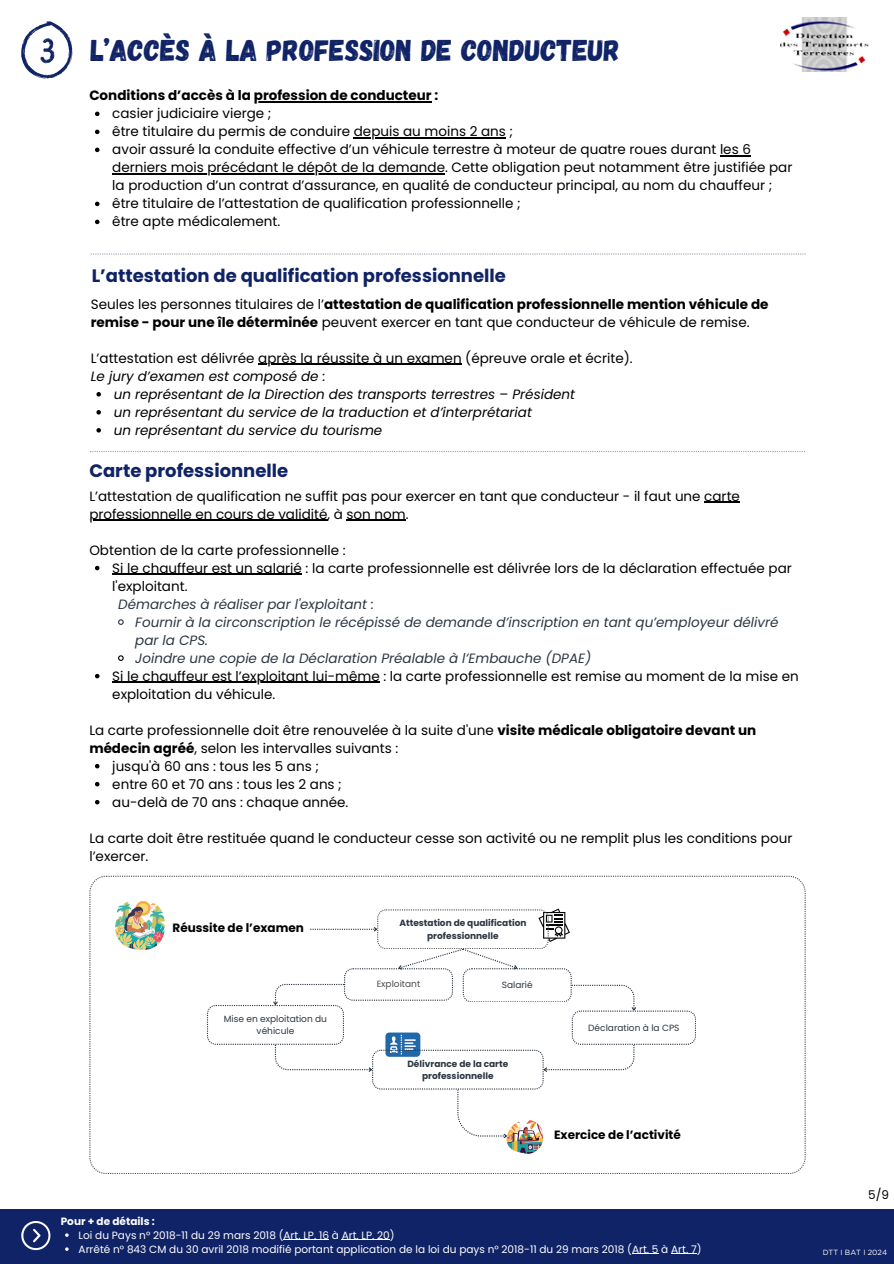
<style>
.page{position:relative;width:894px;height:1264px;background:#fff}
.page>*{position:absolute;margin:0;border:0;box-sizing:border-box;transform-origin:0 0}
.t1{font:30px "Gagalin";color:#102366}
.t2{font:700 18px "Poppins";color:#102366}
.t3{font:13.5px/18px "Poppins";color:#000}
.t4{font:700 13.5px/18px "Poppins";color:#000}
.t5{font:italic 13.5px/18px "Poppins";color:#2c3642}
.t6{font:italic 13.5px/18px "Poppins";color:#000}
.t7{font:700 12px "Poppins";color:#000}
.t8{font:12px "Poppins";color:#000}
.t9{font:10.5px "Poppins";color:#fff}
.t10{font:700 10.5px "Poppins";color:#fff}
.t11{font:700 9px/12.3px "Poppins";color:#2c3642;text-align:center}
.t12{font:9px/12.3px "Poppins";color:#2c3642;text-align:center}
.t13{font:9px "Poppins";color:#4d4d4d}
.t14{font:7.5px "Gotham";color:#fff}
.s1{font-weight:400}
.s2{font-style:normal;color:#000}
.s3{font-weight:700}
</style>
<div class="page">
<svg style="left:91px;top:253px;width:714px;height:1px"></svg>
<hr style="left:258px;top:364px;width:203px;height:1px;background:#000">
<svg style="left:96px;top:392px;width:5px;height:4px"></svg>
<svg style="left:96px;top:410px;width:5px;height:4px"></svg>
<svg style="left:96px;top:428px;width:5px;height:4px"></svg>
<img style="left:780px;top:18px;width:89px;height:54px">
<div style="left:0;top:1208px;width:893px;height:55px;background:#102366"></div>
<svg style="left:21px;top:1221px;width:29px;height:29px"></svg>
<hr style="left:254px;top:101px;width:177px;height:2px;background:#000">
<svg style="left:95px;top:112px;width:4px;height:4px"></svg>
<svg style="left:95px;top:130px;width:4px;height:4px"></svg>
<hr style="left:354px;top:137px;width:152px;height:2px;background:#000">
<svg style="left:95px;top:148px;width:4px;height:4px"></svg>
<hr style="left:719px;top:155px;width:31px;height:2px;background:#000">
<hr style="left:112px;top:173px;width:333px;height:2px;background:#000">
<svg style="left:95px;top:202px;width:4px;height:4px"></svg>
<svg style="left:95px;top:220px;width:4px;height:4px"></svg>
<svg style="left:89px;top:875px;width:716px;height:298px"></svg>
<img style="left:506px;top:1139px;width:37px;height:14px">
<img style="left:115px;top:901px;width:50px;height:48px">
<svg style="left:207px;top:908px;width:488px;height:231px"></svg>
<hr style="left:283px;top:1239px;width:46px;height:1px;background:#fff">
<hr style="left:342px;top:1239px;width:48px;height:1px;background:#fff">
<svg style="left:632px;top:1253px;width:26px;height:1px"></svg>
<svg style="left:671px;top:1253px;width:25px;height:1px"></svg>
<svg style="left:21px;top:21px;width:52px;height:58px"></svg>
<hr style="left:704px;top:501px;width:35px;height:2px;background:#000">
<hr style="left:89px;top:519px;width:238px;height:2px;background:#000">
<hr style="left:346px;top:519px;width:59px;height:2px;background:#000">
<svg style="left:95px;top:566px;width:4px;height:4px"></svg>
<hr style="left:112px;top:573px;width:190px;height:2px;background:#000">
<svg style="left:118px;top:619px;width:6px;height:6px"></svg>
<svg style="left:118px;top:655px;width:6px;height:6px"></svg>
<svg style="left:95px;top:674px;width:4px;height:4px"></svg>
<hr style="left:112px;top:681px;width:267px;height:2px;background:#000">
<svg style="left:95px;top:764px;width:4px;height:4px"></svg>
<svg style="left:95px;top:782px;width:4px;height:4px"></svg>
<svg style="left:95px;top:800px;width:4px;height:4px"></svg>
<svg style="left:90px;top:451px;width:713px;height:1px"></svg>
<p class="t1" style="left:91px;top:31px;width:531px">L’ACCÈS À LA PROFESSION DE CONDUCTEUR</p>
<h2 class="t4" style="left:89px;top:87px;width:350px">Conditions d’accès à la profession de conducteur :</h2>
<h4 class="t3" style="left:112px;top:105px;width:161px">casier judiciaire vierge ;</h4>
<h4 class="t3" style="left:112px;top:123px;width:402px">être titulaire du permis de conduire depuis au moins 2 ans ;</h4>
<p class="t3" style="left:112px;top:141px;width:640px">avoir assuré la conduite effective d’un véhicule terrestre à moteur de quatre roues durant les 6</p>
<p class="t3" style="left:112px;top:159px;width:681px">derniers mois précédant le dépôt de la demande. Cette obligation peut notamment être justifiée par la production d’un contrat d’assurance, en qualité de conducteur principal, au nom du chauffeur ; être titulaire de l’attestation de qualification professionnelle ;<br>être apte médicalement.</p>
<p class="t2" style="left:92px;top:263px;width:415px">L’attestation de qualification professionnelle</p>
<p class="t4" style="left:91px;top:295px;width:679px"><span class="s1">Seules les personnes titulaires de l’</span>attestation de qualification professionnelle mention véhicule de remise - pour une île déterminée <span class="s1">peuvent exercer en tant que conducteur de véhicule de remise.</span></p>
<h1 class="t3" style="left:91px;top:349px;width:543px">L’attestation est délivrée après la réussite à un examen (épreuve orale et écrite).</h1>
<h3 class="t6" style="left:114px;top:367px;width:463px;text-indent:-23px">Le jury d’examen est composé de :<br>un représentant de la Direction des transports terrestres – Président</h3>
<p class="t6" style="left:114px;top:403px;width:419px">un représentant du service de la traduction et d’interprétariat</p>
<p class="t6" style="left:114px;top:421px;width:270px">un représentant du service du tourisme</p>
<p class="t2" style="left:89px;top:458px;width:200px">Carte professionnelle</p>
<p class="t3" style="left:89px;top:487px;width:652px">L’attestation de qualification ne suffit pas pour exercer en tant que conducteur - il faut une carte</p>
<h5 class="t3" style="left:89px;top:505px;width:320px">professionnelle en cours de validité, à son nom.</h5>
<h5 class="t3" style="left:112px;top:541px;width:681px;text-indent:-23px">Obtention de la carte professionnelle :<br>Si le chauffeur est un salarié : la carte professionnelle est délivrée lors de la déclaration effectuée par</h5>
<p class="t5" style="left:118px;top:577px;width:257px;text-indent:-6px"><span class="s2">l'exploitant.<br></span>Démarches à réaliser par l'exploitant :</p>
<p class="t5" style="left:135px;top:613px;width:644px">Fournir à la circonscription le récépissé de demande d’inscription en tant qu’employeur délivré par la CPS.</p>
<p class="t5" style="left:135px;top:649px;width:457px">Joindre une copie de la Déclaration Préalable à l’Embauche (DPAE)</p>
<p class="t3" style="left:112px;top:667px;width:687px">Si le chauffeur est l’exploitant lui-même : la carte professionnelle est remise au moment de la mise en exploitation du véhicule.</p>
<p class="t3" style="left:89px;top:721px;width:668px">La carte professionnelle doit être renouvelée à la suite d'une <span class="s3">visite médicale obligatoire devant un médecin agréé</span>, selon les intervalles suivants :</p>
<p class="t3" style="left:112px;top:757px;width:208px">jusqu'à 60 ans : tous les 5 ans ;</p>
<p class="t3" style="left:112px;top:775px;width:231px">entre 60 et 70 ans : tous les 2 ans ;</p>
<h5 class="t3" style="left:112px;top:793px;width:237px">au-delà de 70 ans : chaque année.</h5>
<h6 class="t3" style="left:89px;top:829px;width:704px">La carte doit être restituée quand le conducteur cesse son activité ou ne remplit plus les conditions pour l’exercer.</h6>
<p class="t7" style="left:172px;top:919px;width:133px">Réussite de l’examen</p>
<p class="t11" style="left:399px;top:916px;width:129px">Attestation de qualification</p>
<p class="t11" style="left:427px;top:929px;width:73px">professionnelle</p>
<h4 class="t13" style="left:376px;top:977px;width:45px">Exploitant</h4>
<p class="t12" style="left:501px;top:979px;width:32px">Salarié</p>
<h4 class="t12" style="left:224px;top:1012px;width:105px">Mise en exploitation du véhicule</h4>
<p class="t12" style="left:588px;top:1021px;width:93px">Déclaration à la CPS</p>
<h4 class="t11" style="left:407px;top:1057px;width:102px">Délivrance de la carte professionnelle</h4>
<p class="t7" style="left:554px;top:1126px;width:128px">Exercice de l’activité</p>
<p class="t8" style="left:867px;top:1186px;width:22px">5/9</p>
<p class="t10" style="left:61px;top:1213px;width:95px">Pour + de détails :</p>
<h4 class="t9" style="left:79px;top:1227px;width:317px">Loi du Pays n° 2018-11 du 29 mars 2018 (Art. LP. 16 à Art. LP. 20)</h4>
<p class="t9" style="left:79px;top:1241px;width:624px">Arrêté n° 843 CM du 30 avril 2018 modifié portant application de la loi du pays n° 2018-11 du 29 mars 2018 (Art. 5 à Art. 7)</p>
<p class="t14" style="left:822px;top:1247px;width:66px">DTT I BAT I 2024</p>
</div>
